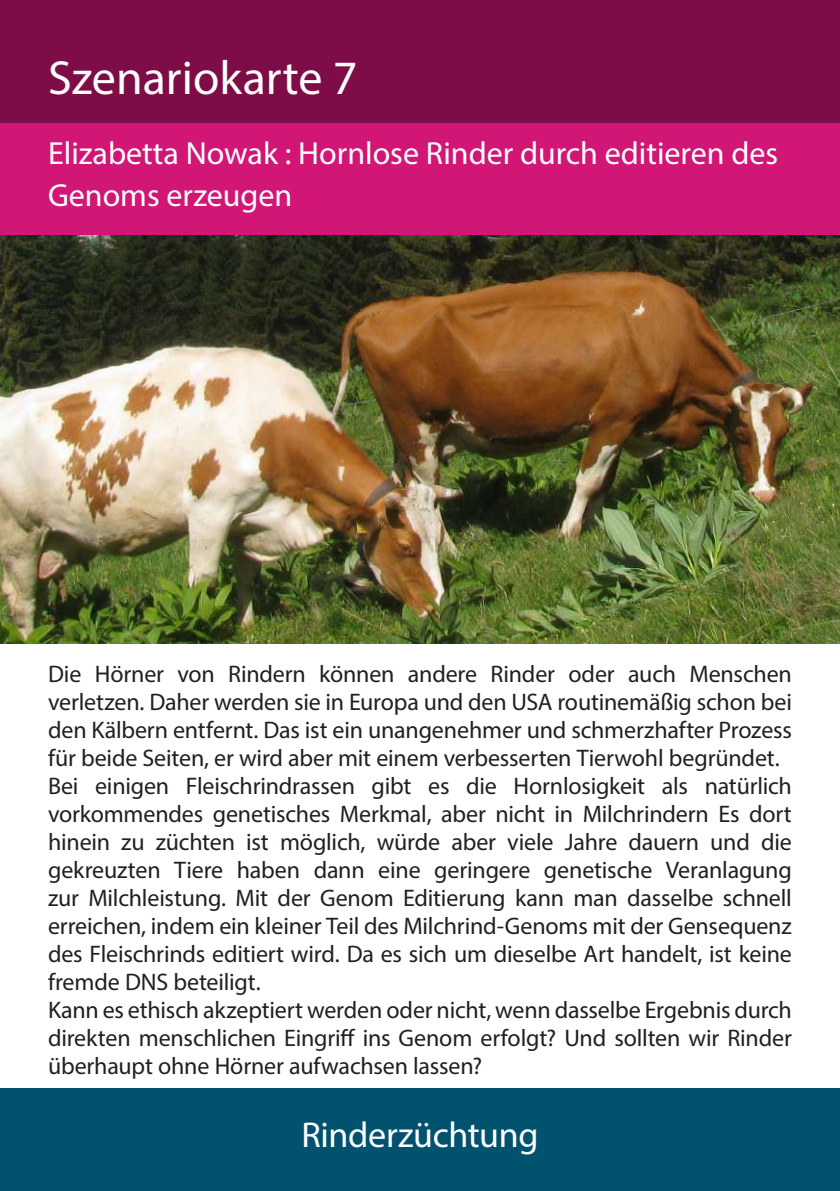
<style>
.page{position:relative;width:840px;height:1191px;background:#fff}
.page>*{position:absolute;margin:0;border:0;box-sizing:border-box;transform-origin:0 0}
.t1{font:48px "Myriad Pro";color:#fff}
.t2{font:36px "Myriad Pro";letter-spacing:-.01em;color:#fff}
.t3{font:32px/42px "Myriad Pro";color:#fff}
.t4{font:24px/28px "Myriad Pro";letter-spacing:-.005em;color:#231f20}
</style>
<div class="page">
<img style="left:0;top:234px;width:839px;height:409px">
<div style="left:0;top:1088px;width:839px;height:103px;background:#01526f"></div>
<div style="left:0;top:0;width:839px;height:234px;background:#d11676"></div>
<div style="left:0;top:0;width:839px;height:122px;background:#7e0d47"></div>
<h1 class="t1" style="left:48px;top:48px;width:310px">Szenariokarte 7</h1>
<h3 class="t3" style="left:48px;top:132px;width:731px">Elizabetta Nowak : Hornlose Rinder durch editieren des<br>Genoms erzeugen</h3>
<p class="t4" style="left:48px;top:660px;width:745px">Die Hörner von Rindern können andere Rinder oder auch Menschen verletzen. Daher werden sie in Europa und den USA routinemäßig schon bei den Kälbern entfernt. Das ist ein unangenehmer und schmerzhafter Prozess für beide Seiten, er wird aber mit einem verbesserten Tierwohl begründet.<br>Bei einigen Fleischrindrassen gibt es die Hornlosigkeit als natürlich vorkommendes genetisches Merkmal, aber nicht in Milchrindern Es dort hinein zu züchten ist möglich, würde aber viele Jahre dauern und die gekreuzten Tiere haben dann eine geringere genetische Veranlagung zur Milchleistung. Mit der Genom Editierung kann man dasselbe schnell erreichen, indem ein kleiner Teil des Milchrind-Genoms mit der Gensequenz des Fleischrinds editiert wird. Da es sich um dieselbe Art handelt, ist keine fremde DNS beteiligt.<br>Kann es ethisch akzeptiert werden oder nicht, wenn dasselbe Ergebnis durch direkten menschlichen Eingriff ins Genom erfolgt? Und sollten wir Rinder überhaupt ohne Hörner aufwachsen lassen?</p>
<h2 class="t2" style="left:301px;top:1112px;width:238px">Rinderzüchtung</h2>
</div>
